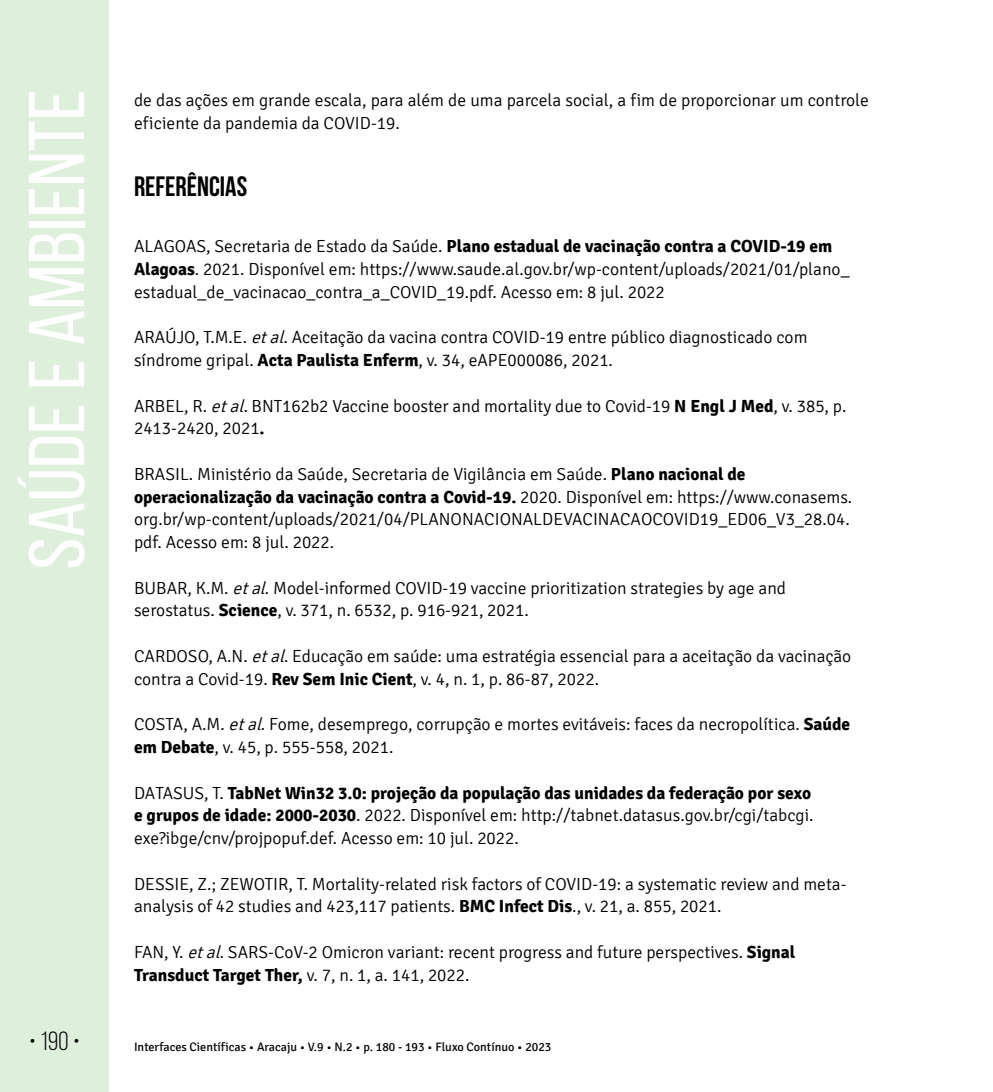
<style>
.page{position:relative;width:993px;height:1092px;background:#fff}
.page>*{position:absolute;margin:0;border:0;box-sizing:border-box;transform-origin:0 0}
.t1{font:78.75px "Bebas Neue";color:#fff;scale:1.09 1}
.t2{font:700 28px "Bebas Neue";color:#000}
.t3{font:26.25px "Bebas Neue";color:#000}
.t4{font:300 17.5px/22.8px "Signika";color:#000}
.t5{font:12.25px "Signika";color:#000}
.s1{font-weight:700}
.s2{font-style:italic}
</style>
<div class="page">
<div style="left:0;top:0;width:109px;height:1091px;background:#deefdc"></div>
<h1 class="t1" style="left:14px;top:569px;width:442px;rotate:-90deg">Saúde e Ambiente</h1>
<p class="t4" style="left:134px;top:89px;width:736px">de das ações em grande escala, para além de uma parcela social, a fim de proporcionar um controle eficiente da pandemia da COVID-19.</p>
<h2 class="t2" style="left:134px;top:171px;width:115px">REFERÊNCIAS</h2>
<p class="t4" style="left:134px;top:235px;width:716px">ALAGOAS, Secretaria de Estado da Saúde. <span class="s1">Plano estadual de vacinação contra a COVID-19 em<br>Alagoas</span>. 2021. Disponível em: https://www.saude.al.gov.br/wp-content/uploads/2021/01/plano_ estadual_de_vacinacao_contra_a_COVID_19.pdf. Acesso em: 8 jul. 2022</p>
<p class="t4" style="left:134px;top:326px;width:674px">ARAÚJO, T.M.E. <span class="s2">etal</span>. Aceitação da vacina contra COVID-19 entre público diagnosticado com síndrome gripal. <span class="s1">Acta Paulista Enferm</span>, v. 34, eAPE000086, 2021.</p>
<p class="t4" style="left:134px;top:394px;width:713px">ARBEL, R. <span class="s2">etal.</span>BNT162b2 Vaccine booster and mortality due to Covid-19 <span class="s1">N Engl J Med</span>, v. 385, p.<br>2413-2420, 2021<span class="s1">.</span></p>
<p class="t4" style="left:134px;top:463px;width:719px">BRASIL. Ministério da Saúde, Secretaria de Vigilância em Saúde. <span class="s1">Plano nacional de operacionalização da vacinação contra a Covid-19.</span> 2020. Disponível em: https://www.conasems. org.br/wp-content/uploads/2021/04/PLANONACIONALDEVACINACAOCOVID19_ED06_V3_28.04. pdf. Acesso em: 8 jul. 2022.</p>
<p class="t4" style="left:134px;top:576px;width:653px">BUBAR, K.M. <span class="s2">etal</span>. Model-informed COVID-19 vaccine prioritization strategies by age and serostatus. <span class="s1">Science</span>, v. 371, n. 6532, p. 916-921, 2021.</p>
<p class="t4" style="left:134px;top:645px;width:718px">CARDOSO, A.N. <span class="s2">etal</span>. Educação em saúde: uma estratégia essencial para a aceitação da vacinação contra a Covid-19. <span class="s1">Rev Sem Inic Cient</span>, v. 4, n. 1, p. 86-87, 2022.</p>
<p class="t4" style="left:134px;top:713px;width:717px">COSTA, A.M. <span class="s2">etal</span>. Fome, desemprego, corrupção e mortes evitáveis: faces da necropolítica. <span class="s1">Saúde em Debate</span>, v. 45, p. 555-558, 2021.</p>
<p class="t4" style="left:134px;top:781px;width:680px">DATASUS, T. <span class="s1">TabNet Win32 3.0: projeção da população das unidades da federação por sexo e grupos de idade: 2000-2030</span>. 2022. Disponível em: http://tabnet.datasus.gov.br/cgi/tabcgi. exe?ibge/cnv/projpopuf.def. Acesso em: 10 jul. 2022.</p>
<p class="t4" style="left:134px;top:872px;width:714px">DESSIE, Z.; ZEWOTIR, T. Mortality-related risk factors of COVID-19: a systematic review and meta&shy;analysis of 42 studies and 423,117 patients. <span class="s1">BMC Infect Dis</span>., v. 21, a. 855, 2021.</p>
<p class="t4" style="left:134px;top:940px;width:662px">FAN, Y. <span class="s2">etal</span>. SARS-CoV-2 Omicron variant: recent progress and future perspectives. <span class="s1">Signal<br>Transduct Target Ther,</span> v. 7, n. 1, a. 141, 2022.</p>
<h3 class="t3" style="left:29px;top:1026px;width:52px">• 190 •</h3>
<p class="t5" style="left:134px;top:1040px;width:418px">Interfaces Científicas • Aracaju • V.9 • N.2 • p. 180 - 193 • Fluxo Contínuo • 2023</p>
</div>
